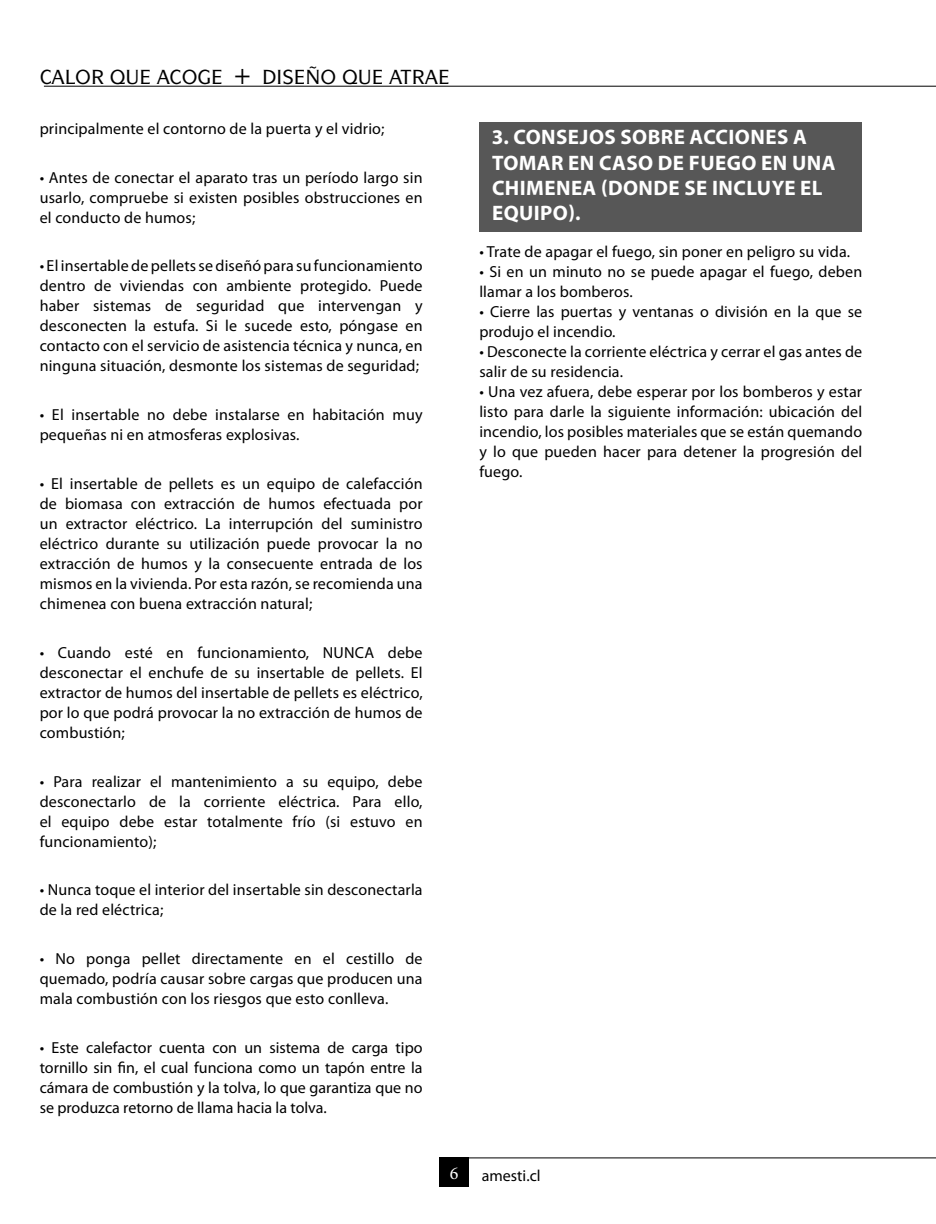
<style>
.page{position:relative;width:936px;height:1224px;background:#fff}
.page>*{position:absolute;margin:0;border:0;box-sizing:border-box;transform-origin:0 0}
.t1{font:700 21px/25.2px "Myriad Pro";letter-spacing:.02em;color:#fff}
.t2{font:18px "Minion Pro";color:#fff}
.N__PAGINA{font:16px/20px "Myriad Pro";letter-spacing:.01em;color:#000;text-align:justify}
.Paragraph_Style21{font:16px/20px "Myriad Pro";color:#000;text-align:justify}
</style>
<div class="page">
<hr style="left:44px;top:86px;width:891px;height:1px;background:#000">
<hr style="left:454px;top:1157px;width:481px;height:1px;background:#000">
<div style="left:439px;top:1157px;width:30px;height:30px;background:#000"></div>
<div style="left:479px;top:122px;width:383px;height:110px;background:#575757"></div>
<p class="N__PAGINA" style="left:40px;top:118px;width:346px">principalmente el contorno de la puerta y el vidrio;</p>
<p class="N__PAGINA" style="left:40px;top:167px;width:384px">• Antes de conectar el aparato tras un período largo sin usarlo, compruebe si existen posibles obstrucciones en el conducto de humos;</p>
<p class="N__PAGINA" style="left:40px;top:256px;width:384px">• El insertable de pellets se diseñó para su funcionamiento dentro de viviendas con ambiente protegido. Puede haber sistemas de seguridad que intervengan y desconecten la estufa. Si le sucede esto, póngase en contacto con el servicio de asistencia técnica y nunca, en ninguna situación, desmonte los sistemas de seguridad;</p>
<p class="N__PAGINA" style="left:40px;top:405px;width:384px">• El insertable no debe instalarse en habitación muy pequeñas ni en atmosferas explosivas.</p>
<p class="N__PAGINA" style="left:40px;top:473px;width:384px">• El insertable de pellets es un equipo de calefacción de biomasa con extracción de humos efectuada por un extractor eléctrico. La interrupción del suministro eléctrico durante su utilización puede provocar la no extracción de humos y la consecuente entrada de los mismos en la vivienda. Por esta razón, se recomienda una chimenea con buena extracción natural;</p>
<p class="N__PAGINA" style="left:40px;top:642px;width:384px">• Cuando esté en funcionamiento, NUNCA debe desconectar el enchufe de su insertable de pellets. El extractor de humos del insertable de pellets es eléctrico, por lo que podrá provocar la no extracción de humos de combustión;</p>
<p class="N__PAGINA" style="left:40px;top:771px;width:384px">• Para realizar el mantenimiento a su equipo, debe desconectarlo de la corriente eléctrica. Para ello, el equipo debe estar totalmente frío (si estuvo en funcionamiento);</p>
<p class="N__PAGINA" style="left:40px;top:880px;width:384px">• Nunca toque el interior del insertable sin desconectarla de la red eléctrica;</p>
<p class="N__PAGINA" style="left:40px;top:949px;width:384px">• No ponga pellet directamente en el cestillo de quemado, podría causar sobre cargas que producen una mala combustión con los riesgos que esto conlleva.</p>
<p class="Paragraph_Style21" style="left:40px;top:1037px;width:384px">• Este calefactor cuenta con un sistema de carga tipo tornillo sin fin, el cual funciona como un tapón entre la cámara de combustión y la tolva, lo que garantiza que no se produzca retorno de llama hacia la tolva.</p>
<p class="t1" style="left:492px;top:124px;width:345px">3. CONSEJOS SOBRE ACCIONES A<br>TOMAR EN CASO DE FUEGO EN UNA<br>CHIMENEA (DONDE SE INCLUYE EL<br>EQUIPO).</p>
<p class="N__PAGINA" style="left:479px;top:242px;width:372px">• Trate de apagar el fuego, sin poner en peligro su vida.</p>
<p class="N__PAGINA" style="left:479px;top:262px;width:384px">• Si en un minuto no se puede apagar el fuego, deben llamar a los bomberos.</p>
<p class="N__PAGINA" style="left:479px;top:302px;width:384px">• Cierre las puertas y ventanas o división en la que se produjo el incendio.</p>
<p class="N__PAGINA" style="left:479px;top:342px;width:384px">• Desconecte la corriente eléctrica y cerrar el gas antes de salir de su residencia.</p>
<p class="N__PAGINA" style="left:479px;top:382px;width:384px">• Una vez afuera, debe esperar por los bomberos y estar listo para darle la siguiente información: ubicación del incendio, los posibles materiales que se están quemando y lo que pueden hacer para detener la progresión del fuego.</p>
<p class="t2" style="left:450px;top:1161px;width:10px">6</p>
<p class="N__PAGINA" style="left:482px;top:1165px;width:60px">amesti.cl</p>
</div>
